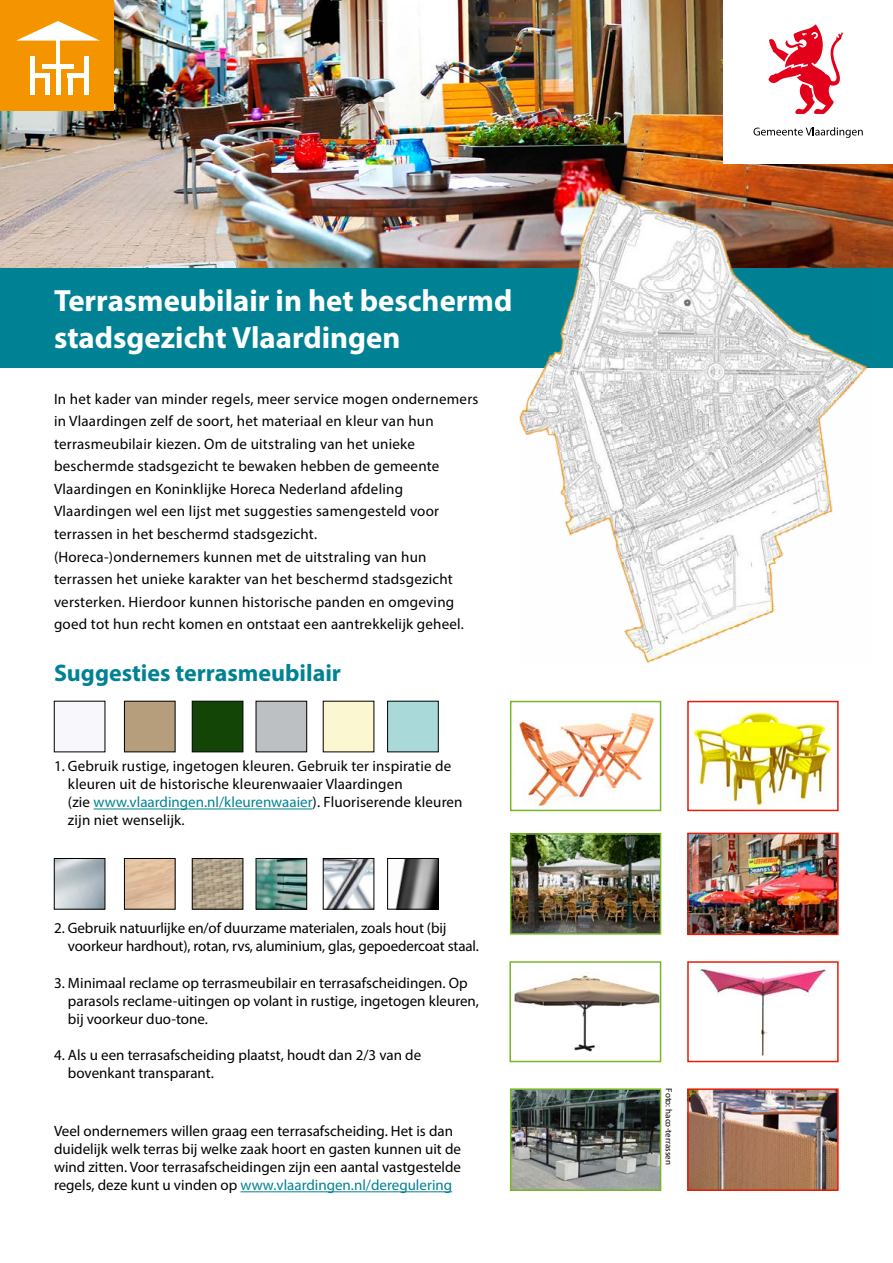
<style>
.page{position:relative;width:893px;height:1263px;background:#fff}
.page>*{position:absolute;margin:0;border:0;box-sizing:border-box;transform-origin:0 0}
.t1{font:700 30.75px/36.9px "Myriad Pro";color:#fff}
.t2{font:700 24px "Myriad Pro";color:#008294}
.t3{font:15px/22.5px "Myriad Pro";letter-spacing:.01em;color:#000}
.t4{font:15px/18px "Myriad Pro";letter-spacing:-.01em;color:#000}
.t5{font:9px "Myriad Pro";color:#000}
.s1{color:#008294}
</style>
<div class="page">
<img style="left:0;top:0;width:893px;height:268px">
<div style="left:0;top:268px;width:893px;height:100px;background:#008294"></div>
<img style="left:516px;top:709px;width:139px;height:99px">
<div style="left:510px;top:701px;width:151px;height:110px;border:2px solid #75b726"></div>
<img style="left:692px;top:709px;width:140px;height:97px">
<div style="left:687px;top:701px;width:152px;height:110px;border:2px solid #e41e0a"></div>
<img style="left:513px;top:836px;width:145px;height:95px">
<div style="left:510px;top:833px;width:151px;height:101px;border:2px solid #75b726"></div>
<img style="left:690px;top:836px;width:146px;height:96px">
<div style="left:687px;top:833px;width:152px;height:102px;border:2px solid #e41e0a"></div>
<img style="left:512px;top:975px;width:146px;height:77px">
<div style="left:509px;top:961px;width:152px;height:101px;border:2px solid #75b726"></div>
<img style="left:700px;top:969px;width:127px;height:87px">
<div style="left:687px;top:961px;width:152px;height:101px;border:2px solid #e41e0a"></div>
<img style="left:690px;top:1091px;width:146px;height:97px">
<div style="left:687px;top:1088px;width:152px;height:103px;border:2px solid #e41e0a"></div>
<img style="left:513px;top:1091px;width:145px;height:97px">
<div style="left:510px;top:1088px;width:151px;height:103px;border:2px solid #75b726"></div>
<hr style="left:94px;top:808px;width:219px;height:1px;background:#008294">
<div style="left:192px;top:701px;width:51px;height:51px;background:#124506;border:1px solid #000"></div>
<div style="left:256px;top:701px;width:51px;height:51px;background:#bdc0c2"></div>
<div style="left:323px;top:701px;width:51px;height:51px;background:#fbf8d1"></div>
<div style="left:388px;top:701px;width:50px;height:51px;background:#aad9da"></div>
<div style="left:387px;top:701px;width:52px;height:51px;border:1px solid #000"></div>
<div style="left:124px;top:701px;width:51px;height:51px;background:#b69e7d"></div>
<div style="left:124px;top:701px;width:51px;height:51px;border:1px solid #000"></div>
<div style="left:54px;top:701px;width:51px;height:51px;background:#f8f7fc"></div>
<img style="left:194px;top:860px;width:47px;height:47px">
<div style="left:192px;top:858px;width:51px;height:51px;border:1px solid #000"></div>
<img style="left:258px;top:860px;width:47px;height:47px">
<div style="left:256px;top:858px;width:51px;height:51px;border:1px solid #000"></div>
<img style="left:325px;top:860px;width:47px;height:47px">
<div style="left:323px;top:858px;width:51px;height:51px;border:1px solid #000"></div>
<img style="left:395px;top:860px;width:42px;height:47px">
<div style="left:387px;top:858px;width:52px;height:51px;border:1px solid #000"></div>
<div style="left:124px;top:858px;width:51px;height:51px;border:1px solid #000"></div>
<div style="left:54px;top:858px;width:51px;height:51px;border:1px solid #000"></div>
<hr style="left:240px;top:1191px;width:212px;height:1px;background:#008294">
<img style="left:520px;top:182px;width:352px;height:482px">
<div style="left:723px;top:0;width:170px;height:163px;background:#fff"></div>
<svg style="left:768px;top:24px;width:75px;height:90px"></svg>
<svg style="left:753px;top:127px;width:110px;height:11px"></svg>
<div style="left:0;top:0;width:113px;height:110px;background:#f49500"></div>
<svg style="left:16px;top:21px;width:84px;height:20px"></svg>
<hr style="left:56px;top:31px;width:4px;height:64px;background:#fff">
<hr style="left:30px;top:56px;width:4px;height:39px;background:#fff">
<div style="left:45px;top:76px;width:5px;height:19px;background:#fff"></div>
<hr style="left:30px;top:74px;width:20px;height:4px;background:#fff">
<div style="left:84px;top:56px;width:5px;height:38px;background:#fff"></div>
<hr style="left:68px;top:75px;width:4px;height:19px;background:#fff">
<hr style="left:68px;top:73px;width:21px;height:4px;background:#fff">
<hr style="left:42px;top:64px;width:31px;height:4px;background:#fff">
<h1 class="t1" style="left:54px;top:281px;width:460px">Terrasmeubilair in het beschermd stadsgezicht Vlaardingen</h1>
<p class="t3" style="left:54px;top:387px;width:426px">In het kader van minder regels, meer service mogen ondernemers in Vlaardingen zelf de soort, het materiaal en kleur van hun terrasmeubilair kiezen. Om de uitstraling van het unieke beschermde stadsgezicht te bewaken hebben de gemeente Vlaardingen en Koninklijke Horeca Nederland afdeling Vlaardingen wel een lijst met suggesties samengesteld voor terrassen in het beschermd stadsgezicht.<br>(Horeca-)ondernemers kunnen met de uitstraling van hun terrassen het unieke karakter van het beschermd stadsgezicht versterken. Hierdoor kunnen historische panden en omgeving goed tot hun recht komen en ontstaat een aantrekkelijk geheel.</p>
<h2 class="t2" style="left:54px;top:658px;width:289px">Suggesties terrasmeubilair</h2>
<p class="t3" style="left:68px;top:757px;width:396px;line-height:18px;text-indent:-14px">1. Gebruik rustige, ingetogen kleuren. Gebruik ter inspiratie de kleuren uit de historische kleurenwaaier Vlaardingen<br>(zie <span class="s1">www.vlaardingen.nl/kleurenwaaier</span>). Fluoriserende kleuren zijn niet wenselijk.</p>
<p class="t4" style="left:68px;top:919px;width:412px;text-indent:-14px">2. Gebruik natuurlijke en/of duurzame materialen, zoals hout (bij voorkeur hardhout), rotan, rvs, aluminium, glas, gepoedercoat staal.</p>
<p class="t3" style="left:68px;top:973px;width:413px;line-height:18px;text-indent:-14px">3. Minimaal reclame op terrasmeubilair en terrasafscheidingen. Op parasols reclame-uitingen op volant in rustige, ingetogen kleuren, bij voorkeur duo-tone.</p>
<p class="t3" style="left:68px;top:1045px;width:355px;line-height:18px;text-indent:-14px">4. Als u een terrasafscheiding plaatst, houdt dan 2/3 van de bovenkant transparant.</p>
<p class="t3" style="left:54px;top:1122px;width:409px;line-height:18px">Veel ondernemers willen graag een terrasafscheiding. Het is dan duidelijk welk terras bij welke zaak hoort en gasten kunnen uit de wind zitten. Voor terrasafscheidingen zijn een aantal vastgestelde regels, deze kunt u vinden op <span class="s1">www.vlaardingen.nl/deregulering</span></p>
<p class="t5" style="left:674px;top:1088px;width:78px;rotate:90deg">Foto: haco-terrassen</p>
</div>
